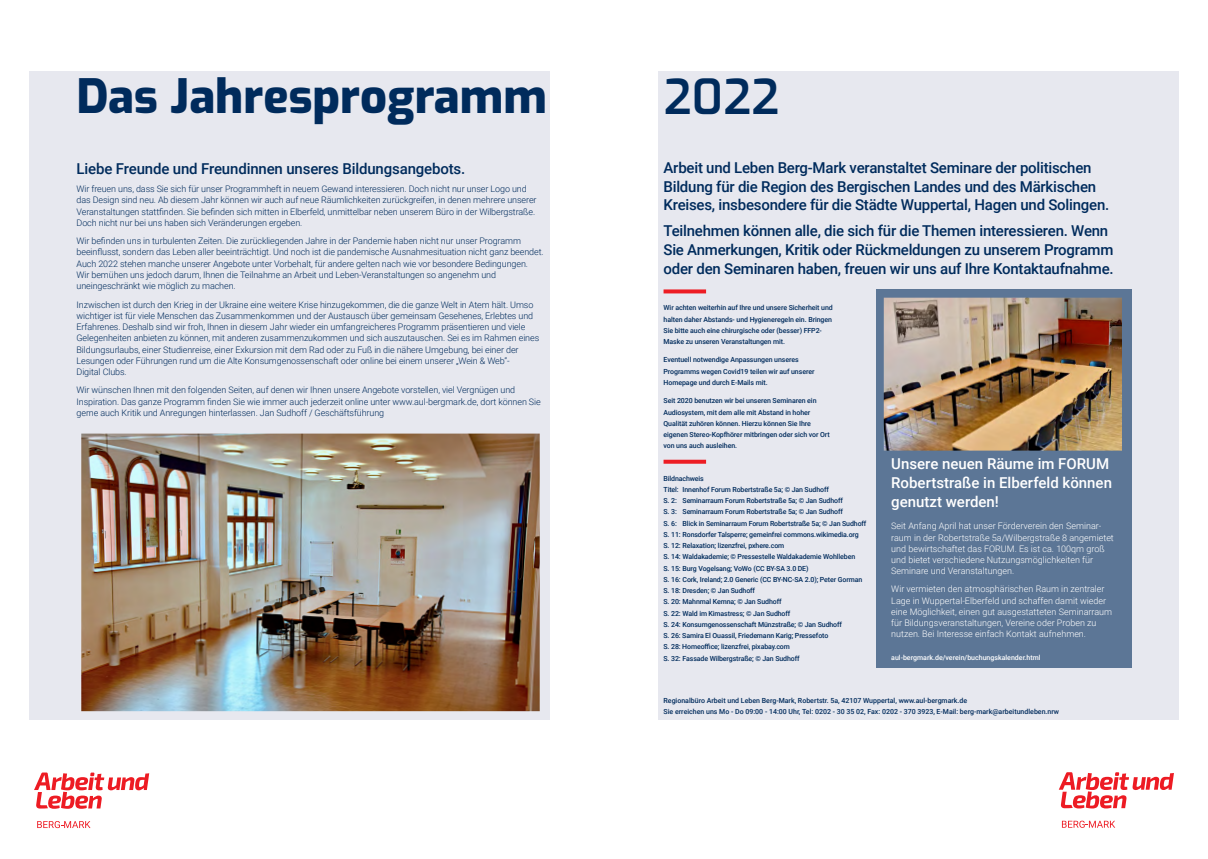
<style>
.page{position:relative;width:1208px;height:859px;background:#fff}
.page>*{position:absolute;margin:0;border:0;box-sizing:border-box;transform-origin:0 0}
.t1{font:600 48px "Exo";color:#002b5c}
.t2{font:800 47px "Exo";color:#002b5c}
.t3{font:500 15px/18.8px "Roboto";letter-spacing:-.015em;color:#002b5c}
.t4{font:500 15px/18.8px "Roboto";color:#fff}
.t5{font:300 9px/11.2px "Roboto";letter-spacing:-.01em;color:#002b5c}
.t6{font:300 9px/11.2px "Roboto";color:#fff}
.t7{font:500 7px/11.2px "Roboto";letter-spacing:-.015em;color:#002b5c}
.t8{font:500 7px "Roboto";color:#fff}
</style>
<div class="page">
<svg style="left:1058px;top:772px;width:116px;height:36px"></svg>
<svg style="left:1062px;top:821px;width:53px;height:7px"></svg>
<div style="left:658px;top:71px;width:520px;height:649px;background:#e7e8ef"></div>
<div style="left:29px;top:71px;width:520px;height:649px;background:#e7e8ef"></div>
<svg style="left:34px;top:772px;width:115px;height:37px"></svg>
<svg style="left:37px;top:821px;width:53px;height:7px"></svg>
<img style="left:81px;top:434px;width:459px;height:277px">
<svg style="left:663px;top:289px;width:43px;height:4px"></svg>
<svg style="left:663px;top:460px;width:43px;height:4px"></svg>
<div style="left:876px;top:289px;width:255px;height:379px;background:#5c7696"></div>
<img style="left:883px;top:298px;width:239px;height:153px">
<h2 class="t2" style="left:77px;top:62px;width:472px">Das Jahresprogramm</h2>
<h3 class="t3" style="left:77px;top:158px;width:390px">Liebe Freunde und Freundinnen unseres Bildungsangebots.</h3>
<p class="t5" style="left:77px;top:183px;width:461px">Wir freuen uns, dass Sie sich für unser Programmheft in neuem Gewand interessieren. Doch nicht nur unser Logo und das Design sind neu. Ab diesem Jahr können wir auch auf neue Räumlichkeiten zurückgreifen, in denen mehrere unserer Veranstaltungen stattfinden. Sie befinden sich mitten in Elberfeld, unmittelbar neben unserem Büro in der Wilbergstraße.<br>Doch nicht nur bei uns haben sich Veränderungen ergeben.</p>
<p class="t5" style="left:77px;top:235px;width:468px">Wir befinden uns in turbulenten Zeiten. Die zurückliegenden Jahre in der Pandemie haben nicht nur unser Programm beeinflusst, sondern das Leben aller beeinträchtigt. Und noch ist die pandemische Ausnahmesituation nicht ganz beendet.<br>Auch 2022 stehen manche unserer Angebote unter Vorbehalt, für andere gelten nach wie vor besondere Bedingungen.<br>Wir bemühen uns jedoch darum, Ihnen die Teilnahme an Arbeit und Leben-Veranstaltungen so angenehm und uneingeschränkt wie möglich zu machen.</p>
<p class="t5" style="left:77px;top:298px;width:464px">Inzwischen ist durch den Krieg in der Ukraine eine weitere Krise hinzugekommen, die die ganze Welt in Atem hält. Umso wichtiger ist für viele Menschen das Zusammenkommen und der Austausch über gemeinsam Gesehenes, Erlebtes und Erfahrenes. Deshalb sind wir froh, Ihnen in diesem Jahr wieder ein umfangreicheres Programm präsentieren und viele Gelegenheiten anbieten zu können, mit anderen zusammenzukommen und sich auszutauschen. Sei es im Rahmen eines Bildungsurlaubs, einer Studienreise, einer Exkursion mit dem Rad oder zu Fuß in die nähere Umgebung, bei einer der Lesungen oder Führungen rund um die Alte Konsumgenossenschaft oder online bei einem unserer „Wein &amp; Web”-<br>Digital Clubs.</p>
<p class="t5" style="left:77px;top:384px;width:466px">Wir wünschen Ihnen mit den folgenden Seiten, auf denen wir Ihnen unsere Angebote vorstellen, viel Vergnügen und<br>Inspiration. Das ganze Programm finden Sie wie immer auch jederzeit online unter www.aul-bergmark.de, dort können Sie gerne auch Kritik und Anregungen hinterlassen. Jan Sudhoff / Geschäftsführung</p>
<h1 class="t1" style="left:663px;top:62px;width:118px">2022</h1>
<h3 class="t3" style="left:663px;top:158px;width:447px">Arbeit und Leben Berg-Mark veranstaltet Seminare der politischen<br>Bildung für die Region des Bergischen Landes und des Märkischen<br>Kreises, insbesondere für die Städte Wuppertal, Hagen und Solingen.</h3>
<h3 class="t3" style="left:663px;top:221px;width:452px">Teilnehmen können alle, die sich für die Themen interessieren. Wenn<br>Sie Anmerkungen, Kritik oder Rückmeldungen zu unserem Programm oder den Seminaren haben, freuen wir uns auf Ihre Kontaktaufnahme.</h3>
<p class="t7" style="left:663px;top:302px;width:171px">Wir achten weiterhin auf Ihre und unsere Sicherheit und halten daher Abstands- und Hygieneregeln ein. Bringen Sie bitte auch eine chirurgische oder (besser) FFP2- Maske zu unseren Veranstaltungen mit.</p>
<p class="t7" style="left:663px;top:354px;width:152px">Eventuell notwendige Anpassungen unseres<br>Programms wegen Covid19 teilen wir auf unserer<br>Homepage und durch E-Mails mit.</p>
<p class="t7" style="left:663px;top:395px;width:168px">Seit 2020 benutzen wir bei unseren Seminaren ein Audiosystem, mit dem alle mit Abstand in hoher Qualität zuhören können. Hierzu können Sie Ihre eigenen Stereo-Kopfhörer mitbringen oder sich vor Ort von uns auch ausleihen.</p>
<p class="t7" style="left:663px;top:472px;width:204px">Bildnachweis<br>Titel: Innenhof Forum Robertstraße 5a; © Jan Sudhoff<br>S. 2: Seminarraum Forum Robertstraße 5a; © Jan Sudhoff<br>S. 3: Seminarraum Forum Robertstraße 5a; © Jan Sudhoff<br>S. 6: Blick in Seminarraum Forum Robertstraße 5a; © Jan Sudhoff S. 11: Ronsdorfer Talsperre; gemeinfrei commons.wikimedia.org S. 12: Relaxation; lizenzfrei, pxhere.com<br>S. 14: Waldakademie; © Pressestelle Waldakademie Wohlleben<br>S. 15: Burg Vogelsang; VoWo (CC BY-SA 3.0 DE)<br>S. 16: Cork, Ireland; 2.0 Generic (CC BY-NC-SA 2.0); Peter Gorman S. 18: Dresden; © Jan Sudhoff<br>S. 20: Mahnmal Kemna; © Jan Sudhoff<br>S. 22: Wald im Kimastress; © Jan Sudhoff<br>S. 24: Konsumgenossenschaft Münzstraße; © Jan Sudhoff<br>S. 26: Samira El Ouassil, Friedemann Karig; Pressefoto<br>S. 28: Homeoffice; lizenzfrei, pixabay.com<br>S. 32: Fassade Wilbergstraße; © Jan Sudhoff</p>
<h3 class="t4" style="left:891px;top:454px;width:222px">Unsere neuen Räume im FORUM<br>Robertstraße in Elberfeld können genutzt werden!</h3>
<p class="t6" style="left:891px;top:520px;width:224px">Seit Anfang April hat unser Förderverein den Seminar&shy;raum in der Robertstraße 5a/Wilbergstraße 8 angemietet und bewirtschaftet das FORUM. Es ist ca. 100qm groß und bietet verschiedene Nutzungsmöglichkeiten für Seminare und Veranstaltungen.</p>
<p class="t6" style="left:891px;top:583px;width:222px">Wir vermieten den atmosphärischen Raum in zentraler Lage in Wuppertal-Elberfeld und schaffen damit wieder eine Möglichkeit, einen gut ausgestatteten Seminarraum für Bildungsveranstaltungen, Vereine oder Proben zu nutzen. Bei Interesse einfach Kontakt aufnehmen.</p>
<p class="t8" style="left:891px;top:652px;width:151px">aul-bergmark.de/verein/buchungskalender.html</p>
<p class="t7" style="left:663px;top:695px;width:397px">Regionalbüro Arbeit und Leben Berg-Mark, Robertstr. 5a, 42107 Wuppertal, www.aul-bergmark.de<br>Sie erreichen uns Mo - Do 09:00 - 14:00 Uhr, Tel: 0202 - 30 35 02, Fax: 0202 - 370 3923, E-Mail: berg-mark@arbeitundleben.nrw</p>
</div>
